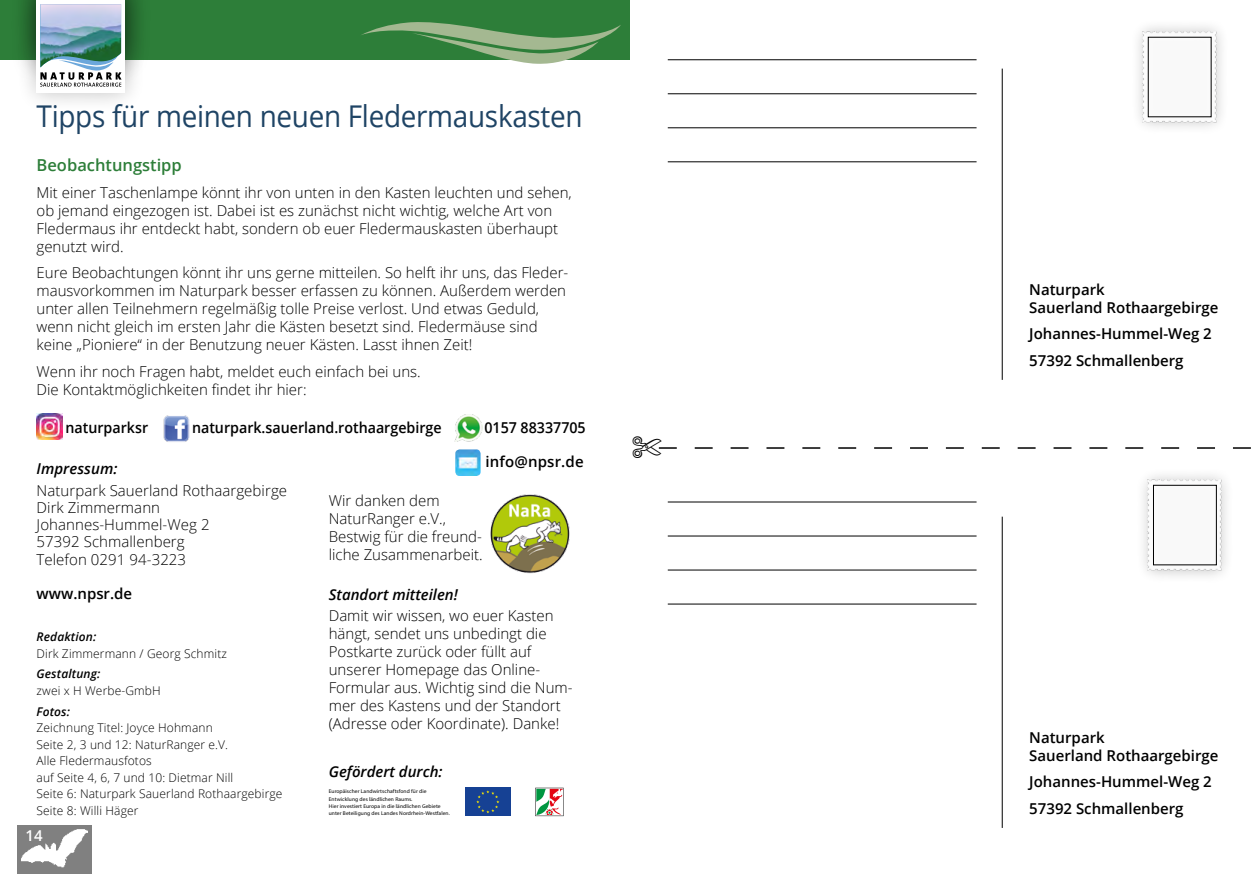
<style>
.page{position:relative;width:1259px;height:893px;background:#fff}
.page>*{position:absolute;margin:0;border:0;box-sizing:border-box;transform-origin:0 0}
.t1{font:30px "Open Sans";letter-spacing:-.01em;color:#1f4465;scale:.93 1}
.t2{font:600 16.5px "Open Sans";color:#2d7e39}
.t3{font:300 15px/18px "Open Sans";color:#000}
.t4{font:600 15px/18px "Open Sans";color:#000}
.t5{font:600 15px "Open Sans";color:#000;scale:.95 1}
.t6{font:italic 600 15px "Open Sans";color:#000}
.t7{font:600 15px "Open Sans";color:#fff}
.t8{font:300 12px/16.5px "Open Sans";letter-spacing:.01em;color:#000}
.t9{font:italic 600 12px "Open Sans";letter-spacing:.01em;color:#000}
.t10{font:5.4px/7.4px "Myriad Pro";letter-spacing:.01em;color:#000}
</style>
<div class="page">
<img style="left:1143px;top:475px;width:84px;height:101px">
<div style="left:1153px;top:485px;width:63px;height:80px;border:1px solid #000"></div>
<hr style="left:668px;top:502px;width:308px;height:1px;background:#000">
<hr style="left:668px;top:536px;width:308px;height:1px;background:#000">
<hr style="left:668px;top:570px;width:308px;height:1px;background:#000">
<hr style="left:668px;top:604px;width:308px;height:1px;background:#000">
<hr style="left:1002px;top:517px;width:1px;height:311px;background:#000">
<img style="left:1138px;top:26px;width:84px;height:101px">
<hr style="left:1002px;top:69px;width:1px;height:311px;background:#000">
<img style="left:490px;top:494px;width:80px;height:80px">
<div style="left:465px;top:788px;width:46px;height:28px;background:#164194"></div>
<svg style="left:476px;top:790px;width:23px;height:23px"></svg>
<svg style="left:535px;top:788px;width:28px;height:28px"></svg>
<hr style="left:668px;top:59px;width:308px;height:1px;background:#000">
<hr style="left:668px;top:94px;width:308px;height:1px;background:#000">
<hr style="left:668px;top:128px;width:308px;height:1px;background:#000">
<hr style="left:668px;top:162px;width:308px;height:1px;background:#000">
<img style="left:37px;top:414px;width:25px;height:25px">
<img style="left:163px;top:416px;width:26px;height:26px">
<img style="left:454px;top:414px;width:28px;height:28px">
<img style="left:455px;top:449px;width:25px;height:27px">
<div style="left:0;top:0;width:629px;height:60px;background:#2d7e39"></div>
<svg style="left:361px;top:22px;width:260px;height:42px"></svg>
<div style="left:10px;top:0;width:142px;height:86px;background:#000;opacity:.6"></div>
<div style="left:15px;top:0;width:132px;height:113px;background:#000;opacity:.25"></div>
<div style="left:37px;top:0;width:88px;height:92px;background:#fff"></div>
<svg style="left:40px;top:4px;width:82px;height:83px"></svg>
<div style="left:17px;top:825px;width:74px;height:48px;background:#808080"></div>
<img style="left:21px;top:829px;width:66px;height:39px">
<svg style="left:658px;top:447px;width:593px;height:2px"></svg>
<p class="t1" style="left:37px;top:95px;width:588px">Tipps für meinen neuen Fledermauskasten</p>
<p class="t2" style="left:37px;top:154px;width:147px">Beobachtungstipp</p>
<p class="t3" style="left:37px;top:183px;width:537px">Mit einer Taschenlampe könnt ihr von unten in den Kasten leuchten und sehen, ob jemand eingezogen ist. Dabei ist es zunächst nicht wichtig, welche Art von Fledermaus ihr entdeckt habt, sondern ob euer Fledermauskasten überhaupt genutzt wird.</p>
<p class="t3" style="left:37px;top:263px;width:533px">Eure Beobachtungen könnt ihr uns gerne mitteilen. So helft ihr uns, das Fleder&shy;mausvorkommen im Naturpark besser erfassen zu können. Außerdem werden unter allen Teilnehmern regelmäßig tolle Preise verlost. Und etwas Geduld, wenn nicht gleich im ersten Jahr die Kästen besetzt sind. Fledermäuse sind keine „Pioniere“ in der Benutzung neuer Kästen. Lasst ihnen Zeit!</p>
<p class="t3" style="left:37px;top:362px;width:386px">Wenn ihr noch Fragen habt, meldet euch einfach bei uns.<br>Die Kontaktmöglichkeiten findet ihr hier:</p>
<p class="t5" style="left:65px;top:418px;width:88px">naturparksr</p>
<p class="t5" style="left:192px;top:418px;width:264px">naturpark.sauerland.rothaargebirge</p>
<p class="t5" style="left:484px;top:418px;width:108px">0157 88337705</p>
<p class="t4" style="left:485px;top:452px;width:100px">info@npsr.de</p>
<p class="t6" style="left:37px;top:458px;width:82px">Impressum:</p>
<p class="t3" style="left:37px;top:481px;width:252px">Naturpark Sauerland Rothaargebirge</p>
<p class="t3" style="left:37px;top:498px;width:125px">Dirk Zimmermann</p>
<p class="t3" style="left:37px;top:515px;width:175px">Johannes-Hummel-Weg 2</p>
<p class="t3" style="left:37px;top:533px;width:150px">57392 Schmallenberg</p>
<p class="t3" style="left:37px;top:550px;width:151px">Telefon 0291 94-3223</p>
<p class="t4" style="left:37px;top:584px;width:97px">www.npsr.de</p>
<p class="t9" style="left:37px;top:629px;width:61px">Redaktion:</p>
<p class="t8" style="left:37px;top:645px;width:192px">Dirk Zimmermann / Georg Schmitz</p>
<p class="t9" style="left:37px;top:666px;width:65px">Gestaltung:</p>
<p class="t8" style="left:37px;top:682px;width:126px">zwei x H Werbe-GmbH</p>
<p class="t9" style="left:37px;top:703px;width:35px">Fotos:</p>
<p class="t8" style="left:37px;top:719px;width:178px">Zeichnung Titel: Joyce Hohmann</p>
<p class="t8" style="left:37px;top:736px;width:193px">Seite 2, 3 und 12: NaturRanger e.V.</p>
<p class="t8" style="left:37px;top:752px;width:198px">Alle Fledermausfotos<br>auf Seite 4, 6, 7 und 10: Dietmar Nill</p>
<p class="t8" style="left:37px;top:785px;width:247px">Seite 6: Naturpark Sauerland Rothaargebirge<br>Seite 8: Willi Häger</p>
<p class="t3" style="left:329px;top:492px;width:155px">Wir danken dem<br>NaturRanger e.V.,<br>Bestwig für die freund&shy;liche Zusammenarbeit.</p>
<p class="t6" style="left:329px;top:584px;width:131px">Standort mitteilen!</p>
<p class="t3" style="left:329px;top:606px;width:245px">Damit wir wissen, wo euer Kasten hängt, sendet uns unbedingt die<br>Postkarte zurück oder füllt auf unserer Homepage das Online-<br>Formular aus. Wichtig sind die Num&shy;mer des Kastens und der Standort (Adresse oder Koordinate). Danke!</p>
<p class="t6" style="left:329px;top:761px;width:115px">Gefördert durch:</p>
<p class="t10" style="left:329px;top:788px;width:123px">Europäischer Landwirtschaftsfond für die Entwicklung des ländlichen Raums.<br>Hier investiert Europa in die ländlichen Gebiete unter Beteiligung des Landes Nordrhein-Westfalen.</p>
<p class="t7" style="left:26px;top:825px;width:19px">14</p>
<p class="t4" style="left:1029px;top:280px;width:191px">Naturpark<br>Sauerland Rothaargebirge</p>
<p class="t4" style="left:1029px;top:325px;width:184px">Johannes-Hummel-Weg 2</p>
<p class="t4" style="left:1029px;top:351px;width:156px">57392 Schmallenberg</p>
<p class="t4" style="left:1029px;top:728px;width:191px">Naturpark<br>Sauerland Rothaargebirge</p>
<p class="t4" style="left:1029px;top:773px;width:184px">Johannes-Hummel-Weg 2</p>
<p class="t4" style="left:1029px;top:799px;width:156px">57392 Schmallenberg</p>
</div>
